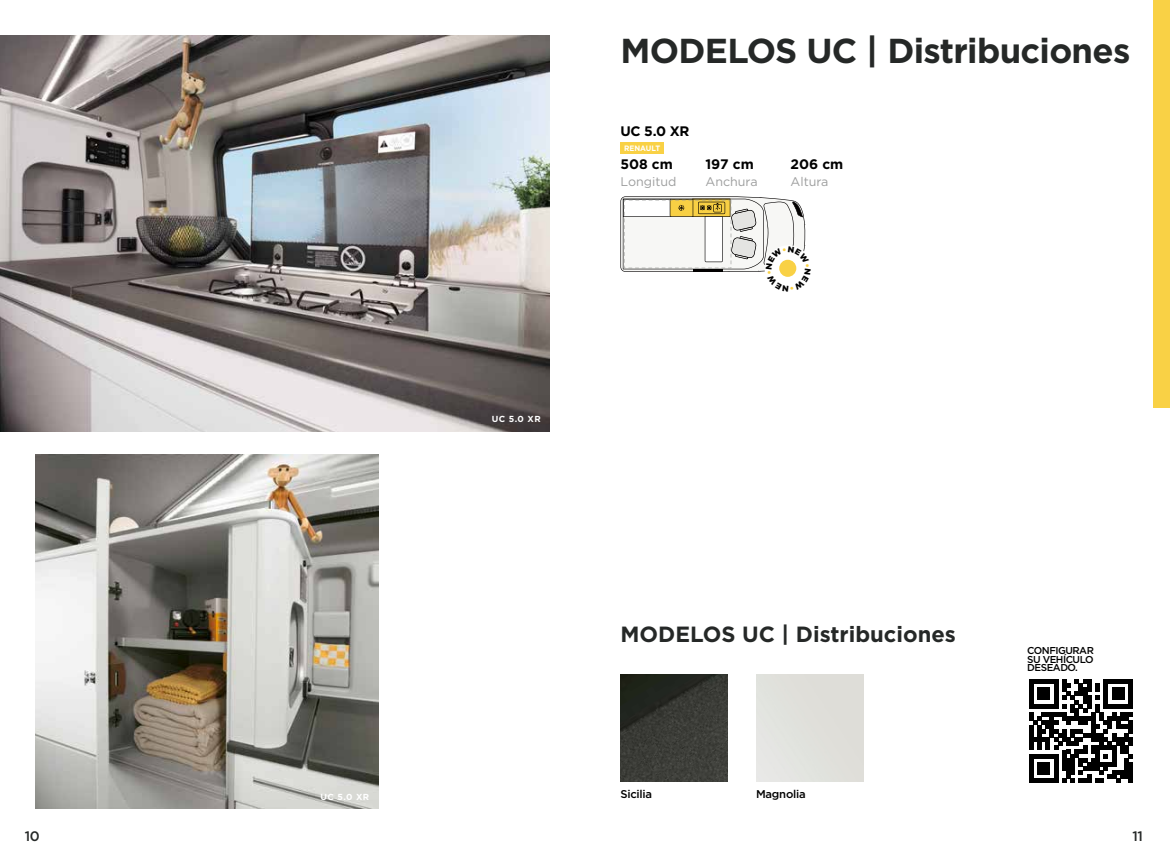
<style>
.page{position:relative;width:1170px;height:862px;background:#fff}
.page>*{position:absolute;margin:0;border:0;box-sizing:border-box;transform-origin:0 0}
.t1{font:700 34.62px "Gotham";letter-spacing:-.02em;color:#252827}
.t2{font:700 22px "Gotham";color:#252827}
.t3{font:700 13.75px "Gotham";color:#000}
.t4{font:500 13.75px "Gotham";color:#252827}
.t5{font:12.5px "Gotham";color:#9d9e9e}
.t6{font:500 11.25px "Gotham";letter-spacing:-.02em;color:#000}
.t7{font:500 10px/8.8px "Gotham";letter-spacing:-.05em;color:#000;text-align:justify}
.t8{font:700 8.75px "Gotham";letter-spacing:.05em;color:#fff}
.t9{font:700 7.75px "Gotham";color:#fff;scale:.95 1}
</style>
<div class="page">
<div style="left:1153px;top:0;width:16px;height:407px;background:#f9d145"></div>
<img style="left:35px;top:454px;width:343px;height:354px">
<div style="left:620px;top:142px;width:44px;height:12px;background:#f9d145"></div>
<img style="left:0;top:35px;width:549px;height:396px">
<img style="left:620px;top:674px;width:107px;height:107px">
<svg style="left:1029px;top:679px;width:103px;height:103px"></svg>
<svg style="left:620px;top:196px;width:186px;height:81px"></svg>
<h1 class="t1" style="left:620px;top:28px;width:511px">MODELOS UC | Distribuciones</h1>
<p class="t8" style="left:320px;top:790px;width:50px">UC 5.0 XR</p>
<h3 class="t3" style="left:620px;top:122px;width:70px">UC 5.0 XR</h3>
<h3 class="t3" style="left:620px;top:154px;width:54px">508 cm</h3>
<h3 class="t3" style="left:705px;top:154px;width:50px">197 cm</h3>
<h3 class="t3" style="left:790px;top:154px;width:54px">206 cm</h3>
<p class="t5" style="left:620px;top:173px;width:58px">Longitud</p>
<p class="t5" style="left:705px;top:173px;width:54px">Anchura</p>
<p class="t5" style="left:790px;top:173px;width:39px">Altura</p>
<p class="t9" style="left:624px;top:143px;width:39px">RENAULT</p>
<p class="t8" style="left:492px;top:413px;width:50px">UC 5.0 XR</p>
<h2 class="t2" style="left:620px;top:619px;width:337px">MODELOS UC | Distribuciones</h2>
<p class="t6" style="left:620px;top:786px;width:33px">Sicilia</p>
<p class="t6" style="left:756px;top:786px;width:51px">Magnolia</p>
<p class="t7" style="left:1027px;top:645px;width:68px">CONFIGURAR SU VEHÍCULO DESEADO.</p>
<h3 class="t4" style="left:25px;top:826px;width:17px">10</h3>
<h3 class="t4" style="left:1132px;top:826px;width:12px">11</h3>
</div>
